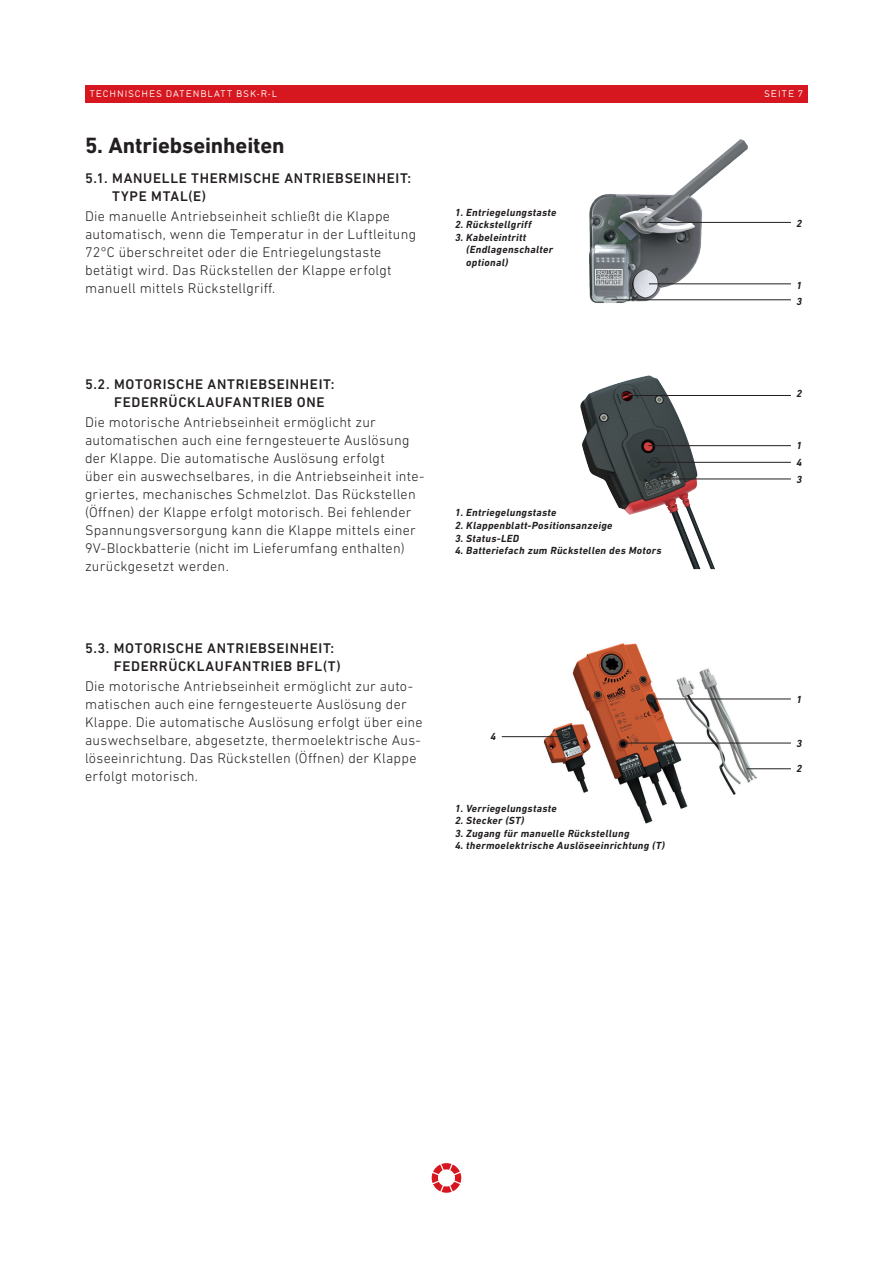
<style>
.page{position:relative;width:893px;height:1263px;background:#fff}
.page>*{position:absolute;margin:0;border:0;box-sizing:border-box;transform-origin:0 0}
.t1{font:700 22.5px "DIN Next LT Pro";letter-spacing:-.005em;color:#231f20}
.t2{font:300 14.25px/18px "DIN Next LT Pro";letter-spacing:.015em;color:#231f20}
.t3{font:500 14.25px/18px "DIN Next LT Pro";letter-spacing:.045em;color:#231f20}
.t4{font:italic 700 10.5px/12.6px "DIN Next LT Pro";letter-spacing:.03em;color:#231f20}
.t5{font:9px "DIN17 SB";letter-spacing:.115em;color:#fff}
</style>
<div class="page">
<div style="left:85px;top:85px;width:723px;height:17px;background:#d7171f"></div>
<svg style="left:432px;top:1163px;width:29px;height:30px"></svg>
<img style="left:535px;top:643px;width:228px;height:181px">
<hr style="left:747px;top:768px;width:44px;height:1px;background:#231f20">
<hr style="left:651px;top:699px;width:140px;height:1px;background:#231f20">
<hr style="left:502px;top:736px;width:61px;height:1px;background:#231f20">
<hr style="left:625px;top:743px;width:166px;height:1px;background:#231f20">
<img style="left:580px;top:375px;width:196px;height:195px">
<hr style="left:648px;top:445px;width:143px;height:1px;background:#231f20">
<hr style="left:627px;top:395px;width:164px;height:1px;background:#231f20">
<hr style="left:657px;top:462px;width:134px;height:1px;background:#231f20">
<hr style="left:662px;top:479px;width:129px;height:1px;background:#231f20">
<img style="left:589px;top:139px;width:159px;height:164px">
<hr style="left:649px;top:283px;width:142px;height:1px;background:#231f20">
<hr style="left:611px;top:299px;width:180px;height:1px;background:#231f20">
<hr style="left:649px;top:222px;width:142px;height:1px;background:#231f20">
<p class="t5" style="left:90px;top:88px;width:189px">TECHNISCHES DATENBLATT BSK-R-L</p>
<p class="t5" style="left:764px;top:88px;width:40px">SEITE 7</p>
<h1 class="t1" style="left:85px;top:132px;width:201px">5. Antriebseinheiten</h1>
<p class="t3" style="left:112px;top:169px;width:301px;text-indent:-27px">5.1. MANUELLE THERMISCHE ANTRIEBSEINHEIT:<br>TYPE MTAL(E)</p>
<p class="t2" style="left:85px;top:207px;width:333px">Die manuelle Antriebseinheit schließt die Klappe automatisch, wenn die Temperatur in der Luftleitung 72°C überschreitet oder die Entriegelungstaste betätigt wird. Das Rückstellen der Klappe erfolgt manuell mittels Rückstellgriff.</p>
<p class="t4" style="left:455px;top:206px;width:103px">1. Entriegelungstaste</p>
<p class="t4" style="left:455px;top:218px;width:78px">2. Rückstellgriff</p>
<p class="t4" style="left:466px;top:231px;width:88px;text-indent:-11px">3. Kabeleintritt (Endlagenschalter optional)</p>
<p class="t3" style="left:114px;top:375px;width:222px;text-indent:-29px">5.2. MOTORISCHE ANTRIEBSEINHEIT:<br>FEDERRÜCKLAUFANTRIEB ONE</p>
<p class="t2" style="left:85px;top:413px;width:341px">Die motorische Antriebseinheit ermöglicht zur automatischen auch eine ferngesteuerte Auslösung der Klappe. Die automatische Auslösung erfolgt<br>über ein auswechselbares, in die Antriebseinheit inte&shy;griertes, mechanisches Schmelzlot. Das Rückstellen (Öffnen) der Klappe erfolgt motorisch. Bei fehlender Spannungsversorgung kann die Klappe mittels einer 9V-Blockbatterie (nicht im Lieferumfang enthalten) zurückgesetzt werden.</p>
<p class="t3" style="left:114px;top:639px;width:228px;text-indent:-29px">5.3. MOTORISCHE ANTRIEBSEINHEIT:<br>FEDERRÜCKLAUFANTRIEB BFL(T)</p>
<p class="t2" style="left:85px;top:677px;width:339px">Die motorische Antriebseinheit ermöglicht zur auto&shy;matischen auch eine ferngesteuerte Auslösung der Klappe. Die automatische Auslösung erfolgt über eine auswechselbare, abgesetzte, thermoelektrische Aus&shy;löseeinrichtung. Das Rückstellen (Öffnen) der Klappe erfolgt motorisch.</p>
<p class="t4" style="left:455px;top:506px;width:103px">1. Entriegelungstaste</p>
<p class="t4" style="left:455px;top:519px;width:159px">2. Klappenblatt-Positionsanzeige</p>
<p class="t4" style="left:455px;top:532px;width:66px">3. Status-LED</p>
<p class="t4" style="left:455px;top:544px;width:208px">4. Batteriefach zum Rückstellen des Motors</p>
<p class="t4" style="left:490px;top:730px;width:7px">4</p>
<p class="t4" style="left:455px;top:802px;width:103px">1. Verriegelungstaste</p>
<p class="t4" style="left:455px;top:814px;width:71px">2. Stecker (ST)</p>
<p class="t4" style="left:455px;top:827px;width:176px">3. Zugang für manuelle Rückstellung</p>
<p class="t4" style="left:455px;top:839px;width:211px">4. thermoelektrische Auslöseeinrichtung (T)</p>
<p class="t4" style="left:797px;top:217px;width:7px">2</p>
<p class="t4" style="left:797px;top:277px;width:7px;line-height:15.9px">1<br>3</p>
<p class="t4" style="left:797px;top:387px;width:7px">2</p>
<p class="t4" style="left:797px;top:437px;width:7px;line-height:16.6px;text-align:justify">1<br>4<br>3</p>
<p class="t4" style="left:797px;top:693px;width:7px">1</p>
<p class="t4" style="left:797px;top:737px;width:7px">3</p>
<p class="t4" style="left:797px;top:762px;width:7px">2</p>
</div>
